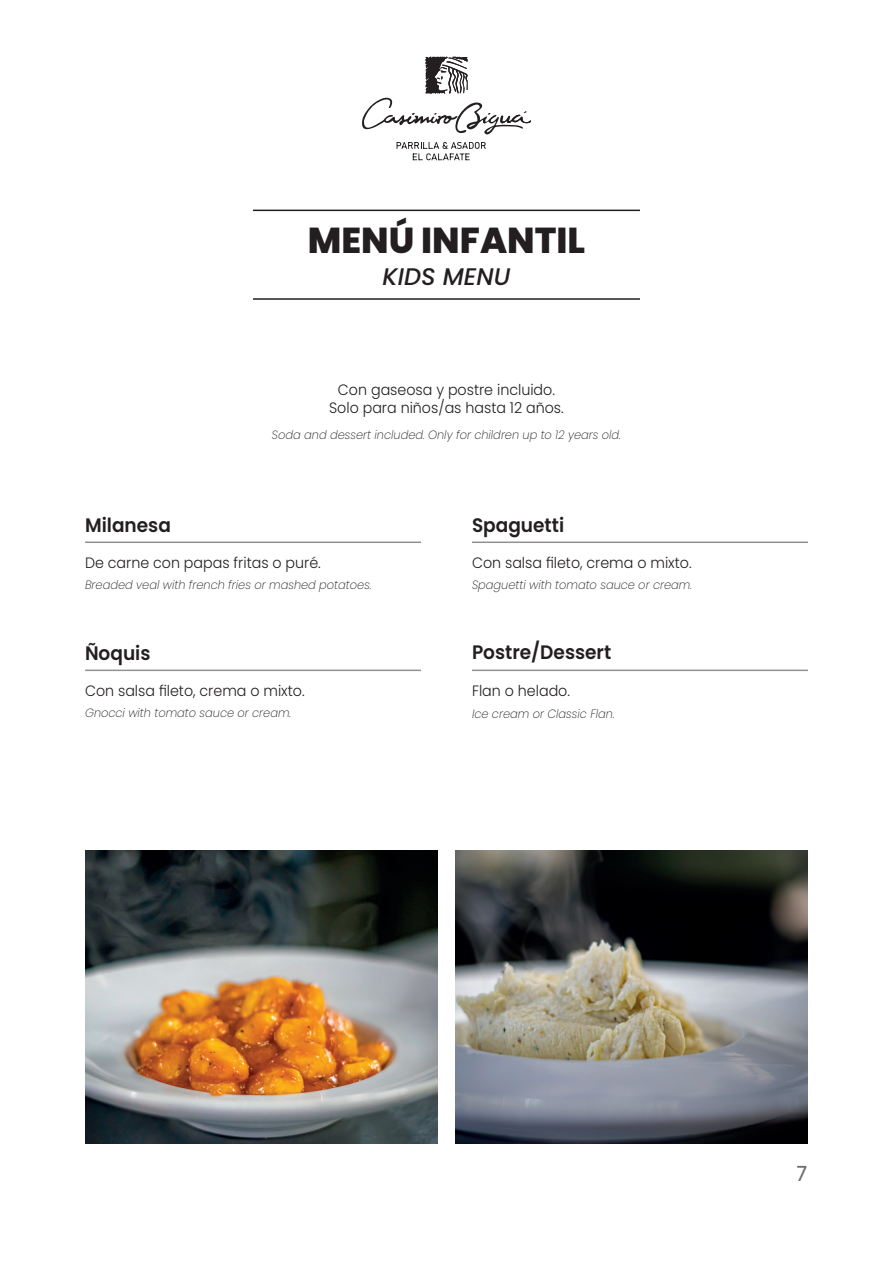
<style>
.page{position:relative;width:893px;height:1263px;background:#fff}
.page>*{position:absolute;margin:0;border:0;box-sizing:border-box;transform-origin:0 0}
.t1{font:800 36px "Poppins";color:#231f20}
.t2{font:italic 500 24px "Poppins";color:#231f20}
.t3{font:500 21px "Livvic";color:#6c6d70;scale:.95 1}
.t4{font:600 19.5px "Poppins";color:#231f20;scale:.95 1}
.t5{font:300 15px/18px "Poppins";color:#231f20;text-align:center;scale:.95 1}
.t6{font:italic 200 12px "Poppins";color:#231f20;scale:.95 1}
</style>
<div class="page">
<svg style="left:397px;top:142px;width:89px;height:18px"></svg>
<svg style="left:362px;top:57px;width:169px;height:78px"></svg>
<hr style="left:253px;top:298px;width:387px;height:2px;background:#231f20">
<hr style="left:253px;top:210px;width:387px;height:1px;background:#231f20">
<hr style="left:85px;top:541px;width:336px;height:2px;background:#231f20">
<hr style="left:85px;top:670px;width:336px;height:1px;background:#231f20">
<hr style="left:472px;top:670px;width:336px;height:1px;background:#231f20">
<hr style="left:472px;top:541px;width:336px;height:2px;background:#231f20">
<img style="left:455px;top:850px;width:353px;height:294px">
<img style="left:85px;top:850px;width:353px;height:294px">
<h1 class="t1" style="left:308px;top:220px;width:279px">MENÚ INFANTIL</h1>
<h2 class="t2" style="left:383px;top:263px;width:129px">KIDS MENU</h2>
<h3 class="t4" style="left:85px;top:514px;width:92px">Milanesa</h3>
<p class="t5" style="left:329px;top:381px;width:249px">Con gaseosa y postre incluido.<br>Solo para niños/as hasta 12 años.</p>
<p class="t6" style="left:272px;top:427px;width:369px">Soda and dessert included. Only for children up to 12 years old.</p>
<h3 class="t4" style="left:472px;top:514px;width:99px">Spaguetti</h3>
<p class="t5" style="left:85px;top:553px;width:250px">De carne con papas fritas o puré.</p>
<p class="t6" style="left:85px;top:577px;width:303px">Breaded veal with french fries or mashed potatoes.</p>
<h3 class="t4" style="left:85px;top:642px;width:70px">Ñoquis</h3>
<p class="t5" style="left:85px;top:681px;width:233px">Con salsa fileto, crema o mixto.</p>
<p class="t6" style="left:85px;top:705px;width:219px">Gnocci with tomato sauce or cream.</p>
<p class="t5" style="left:472px;top:553px;width:233px">Con salsa fileto, crema o mixto.</p>
<p class="t6" style="left:472px;top:577px;width:233px">Spaguetti with tomato sauce or cream.</p>
<h3 class="t4" style="left:472px;top:640px;width:148px">Postre/Dessert</h3>
<p class="t5" style="left:472px;top:681px;width:105px">Flan o helado.</p>
<p class="t6" style="left:472px;top:706px;width:152px">Ice cream or Classic Flan.</p>
<h3 class="t3" style="left:796px;top:1158px;width:14px">7</h3>
</div>
